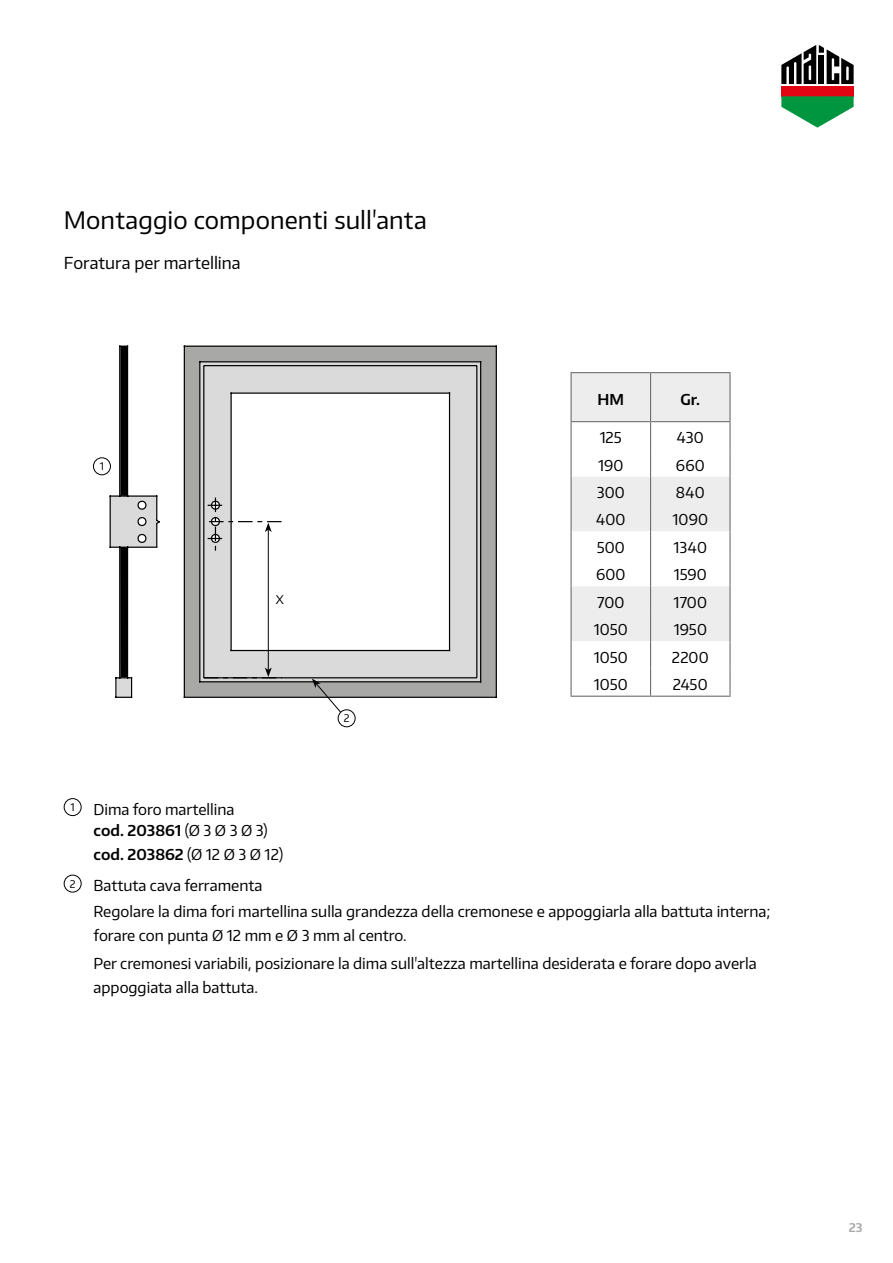
<style>
.page{position:relative;width:893px;height:1263px;background:#fff}
.page>*{position:absolute;margin:0;border:0;box-sizing:border-box;transform-origin:0 0}
.t1{font:24px "Encode Sans Normal";letter-spacing:.005em;color:#000}
.t2{font:16.5px "Encode Sans Normal";color:#000}
.t3{font:15px/24px "Encode Sans Normal";color:#000}
.t4{font:600 15px "Encode Sans Normal";color:#000}
.t5{font:600 12px "Encode Sans Normal";color:#a8a8a7}
.t6{font:12px "Encode Sans Normal";color:#000}
.t7{font:10.5px "Encode Sans Normal";color:#000}
.s1{font-weight:600}
</style>
<div class="page">
<svg style="left:781px;top:45px;width:73px;height:83px"></svg>
<svg style="left:282px;top:347px;width:214px;height:350px"></svg>
<hr style="left:204px;top:365px;width:273px;height:1px;background:#000">
<hr style="left:476px;top:366px;width:1px;height:312px;background:#000">
<hr style="left:204px;top:677px;width:273px;height:1px;background:#000">
<hr style="left:200px;top:681px;width:281px;height:1px;background:#000">
<hr style="left:480px;top:362px;width:1px;height:320px;background:#000">
<hr style="left:200px;top:361px;width:281px;height:1px;background:#000">
<hr style="left:231px;top:650px;width:218px;height:1px;background:#000">
<hr style="left:449px;top:393px;width:1px;height:257px;background:#000">
<hr style="left:231px;top:392px;width:218px;height:2px;background:#000">
<hr style="left:496px;top:346px;width:1px;height:351px;background:#000">
<hr style="left:184px;top:697px;width:312px;height:1px;background:#000">
<hr style="left:184px;top:346px;width:312px;height:1px;background:#000">
<svg style="left:312px;top:678px;width:30px;height:35px"></svg>
<svg style="left:110px;top:346px;width:172px;height:352px"></svg>
<div style="left:338px;top:710px;width:17px;height:17px;background:#fff;border-radius:50%"></div>
<div style="left:338px;top:709px;width:17px;height:18px;border:1px solid #000;border-radius:50%"></div>
<div style="left:93px;top:457px;width:18px;height:18px;border:1px solid #000;border-radius:50%"></div>
<div style="left:64px;top:798px;width:18px;height:18px;border:1px solid #000;border-radius:50%"></div>
<div style="left:64px;top:875px;width:18px;height:17px;border:1px solid #000;border-radius:50%"></div>
<hr style="left:570px;top:422px;width:2px;height:27px;background:#706f6f">
<hr style="left:729px;top:422px;width:2px;height:27px;background:#706f6f">
<hr style="left:570px;top:449px;width:2px;height:28px;background:#706f6f">
<hr style="left:729px;top:449px;width:2px;height:28px;background:#706f6f">
<hr style="left:570px;top:477px;width:2px;height:27px;background:#706f6f">
<hr style="left:729px;top:477px;width:2px;height:27px;background:#706f6f">
<hr style="left:570px;top:504px;width:2px;height:27px;background:#706f6f">
<hr style="left:729px;top:504px;width:2px;height:27px;background:#706f6f">
<hr style="left:570px;top:531px;width:2px;height:28px;background:#706f6f">
<hr style="left:729px;top:531px;width:2px;height:28px;background:#706f6f">
<hr style="left:570px;top:559px;width:2px;height:27px;background:#706f6f">
<hr style="left:729px;top:559px;width:2px;height:27px;background:#706f6f">
<hr style="left:570px;top:586px;width:2px;height:28px;background:#706f6f">
<hr style="left:729px;top:586px;width:2px;height:28px;background:#706f6f">
<hr style="left:570px;top:614px;width:2px;height:27px;background:#706f6f">
<hr style="left:729px;top:614px;width:2px;height:27px;background:#706f6f">
<hr style="left:570px;top:641px;width:2px;height:28px;background:#706f6f">
<hr style="left:729px;top:641px;width:2px;height:28px;background:#706f6f">
<hr style="left:570px;top:669px;width:2px;height:27px;background:#706f6f">
<svg style="left:571px;top:373px;width:159px;height:323px"></svg>
<hr style="left:729px;top:669px;width:2px;height:27px;background:#706f6f">
<hr style="left:570px;top:696px;width:81px;height:1px;background:#706f6f">
<hr style="left:651px;top:696px;width:80px;height:1px;background:#706f6f">
<hr style="left:570px;top:372px;width:81px;height:1px;background:#706f6f">
<hr style="left:570px;top:373px;width:2px;height:48px;background:#706f6f">
<hr style="left:651px;top:372px;width:80px;height:1px;background:#706f6f">
<hr style="left:650px;top:373px;width:1px;height:48px;background:#706f6f">
<hr style="left:729px;top:373px;width:2px;height:48px;background:#706f6f">
<hr style="left:570px;top:421px;width:81px;height:1px;background:#706f6f">
<hr style="left:651px;top:421px;width:80px;height:1px;background:#706f6f">
<h1 class="t1" style="left:64px;top:204px;width:365px">Montaggio componenti sull'anta</h1>
<p class="t2" style="left:64px;top:252px;width:178px">Foratura per martellina</p>
<p class="t7" style="left:100px;top:459px;width:6px">1</p>
<p class="t6" style="left:276px;top:592px;width:10px">X</p>
<p class="t7" style="left:344px;top:711px;width:7px">2</p>
<p class="t4" style="left:597px;top:389px;width:28px">HM</p>
<p class="t4" style="left:680px;top:389px;width:21px">Gr.</p>
<p class="t3" style="left:600px;top:425px;width:24px">125</p>
<p class="t3" style="left:677px;top:425px;width:28px">430</p>
<p class="t3" style="left:598px;top:452px;width:27px">190</p>
<p class="t3" style="left:676px;top:452px;width:30px">660</p>
<p class="t3" style="left:597px;top:480px;width:29px">300</p>
<p class="t3" style="left:676px;top:480px;width:30px">840</p>
<p class="t3" style="left:596px;top:507px;width:31px">400</p>
<p class="t3" style="left:672px;top:507px;width:37px">1090</p>
<p class="t3" style="left:597px;top:535px;width:30px">500</p>
<p class="t3" style="left:674px;top:535px;width:35px">1340</p>
<p class="t3" style="left:596px;top:562px;width:31px">600</p>
<p class="t3" style="left:674px;top:562px;width:34px">1590</p>
<p class="t3" style="left:597px;top:590px;width:29px">700</p>
<p class="t3" style="left:674px;top:590px;width:35px">1700</p>
<p class="t3" style="left:594px;top:617px;width:36px">1050</p>
<p class="t3" style="left:674px;top:617px;width:35px">1950</p>
<p class="t3" style="left:594px;top:645px;width:36px">1050</p>
<p class="t3" style="left:672px;top:645px;width:38px">2200</p>
<p class="t3" style="left:594px;top:672px;width:36px">1050</p>
<p class="t3" style="left:673px;top:672px;width:36px">2450</p>
<p class="t7" style="left:71px;top:800px;width:6px">1</p>
<p class="t3" style="left:94px;top:798px;width:176px;line-height:21px">Dima foro martellina <span class="s1">cod. 203861</span> (Ø 3 Ø 3 Ø 3)</p>
<p class="t3" style="left:70px;top:838px;width:215px;line-height:31.5px;text-indent:24px"><span class="s1">cod. 203862</span> (Ø 12 Ø 3 Ø 12)<br><sup>2</sup> Battuta cava ferramenta</p>
<p class="t3" style="left:94px;top:898px;width:678px">Regolare la dima fori martellina sulla grandezza della cremonese e appoggiarla alla battuta interna; forare con punta Ø 12 mm e Ø 3 mm al centro.</p>
<p class="t3" style="left:94px;top:951px;width:665px">Per cremonesi variabili, posizionare la dima sull'altezza martellina desiderata e forare dopo averla appoggiata alla battuta.</p>
<p class="t5" style="left:849px;top:1219px;width:15px">23</p>
</div>
